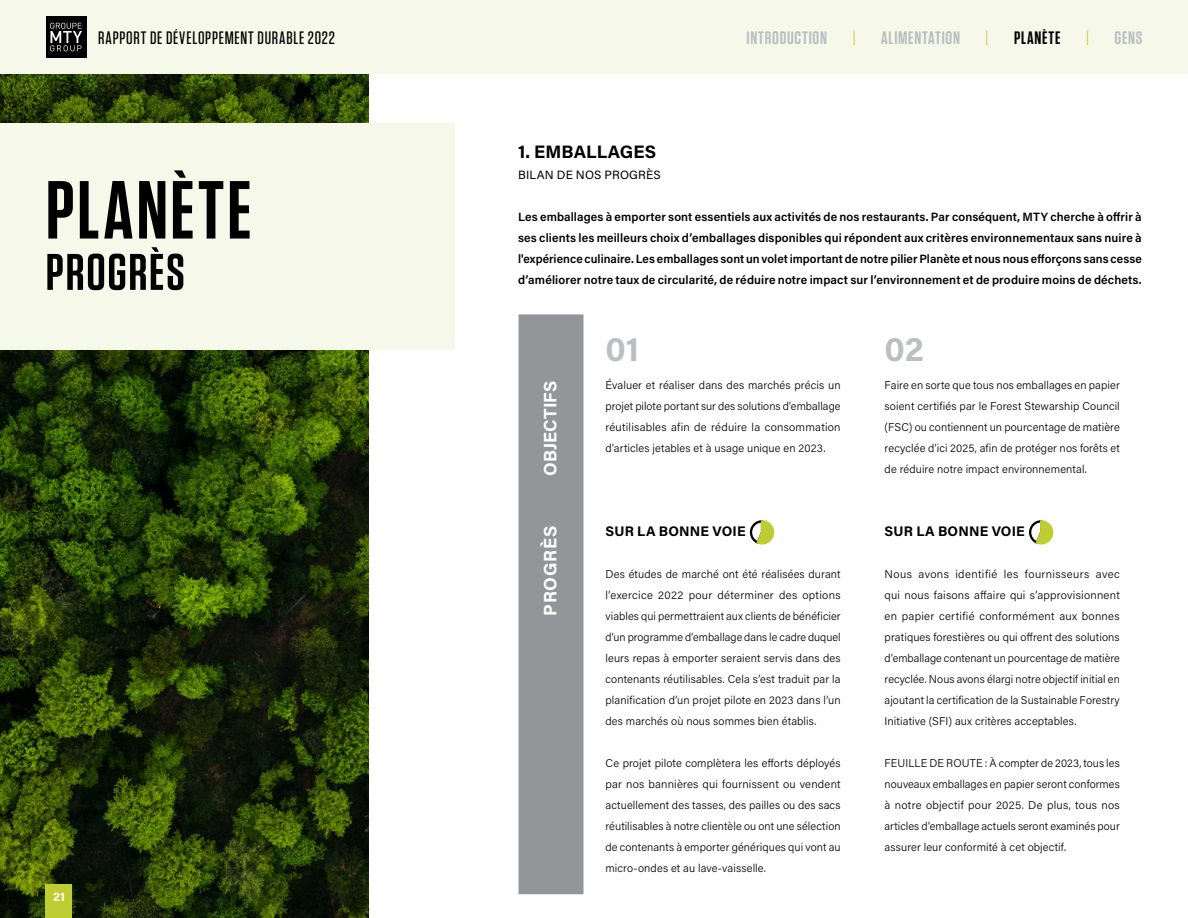
<style>
.page{position:relative;width:1188px;height:918px;background:#fff}
.page>*{position:absolute;margin:0;border:0;box-sizing:border-box;transform-origin:0 0}
.t1{font:600 82.05px "Tungsten";letter-spacing:.04em;color:#000}
.t2{font:600 51.3px "Tungsten";letter-spacing:.035em;color:#000}
.t3{font:700 33px "Acumin Pro";color:#bcbec0}
.t4{font:500 18px "Tungsten";letter-spacing:.045em;color:#000}
.t5{font:600 18px "Tungsten";letter-spacing:.04em;color:#bcbec0}
.t6{font:700 18px "Acumin Pro";color:#000}
.t7{font:700 18px "Acumin Pro";letter-spacing:.005em;color:#fff}
.t8{font:700 18px "Acumin Pro";letter-spacing:.045em;color:#fff}
.t9{font:600 18px "Tungsten";letter-spacing:.05em;color:#000}
.t10{font:18px "Tungsten";color:#becd31}
.t11{font:700 13.8px "Acumin Pro";letter-spacing:.015em;color:#000}
.t12{font:600 12px/21px "Acumin Pro";letter-spacing:.01em;color:#000;text-align:justify}
.t13{font:12px "Acumin Pro";letter-spacing:.015em;color:#000}
.t14{font:700 12px "Acumin Pro";color:#fff}
.t15{font:300 11.25px/21px "Acumin Pro";letter-spacing:.01em;color:#000;text-align:justify}
</style>
<div class="page">
<img style="left:0;top:74px;width:369px;height:844px">
<div style="left:0;top:124px;width:455px;height:226px;background:#f6f8e9"></div>
<div style="left:519px;top:314px;width:65px;height:580px;background:#939598"></div>
<svg style="left:749px;top:520px;width:26px;height:25px"></svg>
<svg style="left:1029px;top:520px;width:25px;height:25px"></svg>
<div style="left:46px;top:885px;width:26px;height:33px;background:#becd31"></div>
<div style="left:0;top:0;width:1188px;height:74px;background:#f6f8e9"></div>
<div style="left:46px;top:16px;width:40px;height:42px;background:#000"></div>
<svg style="left:50px;top:23px;width:32px;height:28px"></svg>
<h3 class="t4" style="left:98px;top:29px;width:238px">RAPPORT DE DÉVELOPPEMENT DURABLE 2022</h3>
<h3 class="t5" style="left:747px;top:29px;width:82px">INTRODUCTION</h3>
<h3 class="t10" style="left:852px;top:29px;width:6px">|</h3>
<h3 class="t5" style="left:881px;top:29px;width:80px">ALIMENTATION</h3>
<h3 class="t10" style="left:985px;top:29px;width:6px">|</h3>
<h3 class="t9" style="left:1014px;top:29px;width:48px">PLANÈTE</h3>
<h3 class="t10" style="left:1085px;top:29px;width:6px">|</h3>
<h3 class="t5" style="left:1115px;top:29px;width:29px">GENS</h3>
<h1 class="t1" style="left:46px;top:167px;width:207px">PLANÈTE</h1>
<h2 class="t2" style="left:46px;top:245px;width:140px">PROGRÈS</h2>
<p class="t14" style="left:53px;top:888px;width:13px">21</p>
<h3 class="t6" style="left:518px;top:139px;width:140px">1. EMBALLAGES</h3>
<p class="t13" style="left:518px;top:167px;width:144px">BILAN DE NOS PROGRÈS</p>
<p class="t12" style="left:518px;top:206px;width:625px">Les emballages à emporter sont essentiels aux activités de nos restaurants. Par conséquent, MTY cherche à offrir à ses clients les meilleurs choix d’emballages disponibles qui répondent aux critères environnementaux sans nuire à l'expérience culinaire. Les emballages sont un volet important de notre pilier Planète et nous nous efforçons sans cesse d’améliorer notre taux de circularité, de réduire notre impact sur l’environnement et de produire moins de déchets.</p>
<h3 class="t7" style="left:538px;top:476px;width:96px;rotate:-90deg">OBJECTIFS</h3>
<h3 class="t3" style="left:605px;top:326px;width:35px">01</h3>
<p class="t15" style="left:605px;top:374px;width:237px">Évaluer et réaliser dans des marchés précis un projet pilote portant sur des solutions d'emballage réutilisables afin de réduire la consommation d'articles jetables et à usage unique en 2023.</p>
<h3 class="t8" style="left:538px;top:616px;width:92px;rotate:-90deg">PROGRÈS</h3>
<p class="t11" style="left:605px;top:522px;width:142px">SUR LA BONNE VOIE</p>
<p class="t15" style="left:605px;top:563px;width:237px">Des études de marché ont été réalisées durant l’exercice 2022 pour déterminer des options viables qui permettraient aux clients de bénéficier d’un programme d’emballage dans le cadre duquel leurs repas à emporter seraient servis dans des contenants réutilisables. Cela s’est traduit par la planification d’un projet pilote en 2023 dans l’un des marchés où nous sommes bien établis.</p>
<p class="t15" style="left:605px;top:752px;width:237px">Ce projet pilote complètera les efforts déployés par nos bannières qui fournissent ou vendent actuellement des tasses, des pailles ou des sacs réutilisables à notre clientèle ou ont une sélection de contenants à emporter génériques qui vont au micro-ondes et au lave-vaisselle.</p>
<h3 class="t3" style="left:885px;top:326px;width:41px">02</h3>
<p class="t15" style="left:885px;top:374px;width:237px">Faire en sorte que tous nos emballages en papier soient certifiés par le Forest Stewarship Council (FSC) ou contiennent un pourcentage de matière recyclée d'ici 2025, afin de protéger nos forêts et de réduire notre impact environnemental.</p>
<p class="t11" style="left:885px;top:522px;width:142px">SUR LA BONNE VOIE</p>
<p class="t15" style="left:885px;top:563px;width:237px">Nous avons identifié les fournisseurs avec qui nous faisons affaire qui s’approvisionnent en papier certifié conformément aux bonnes pratiques forestières ou qui offrent des solutions d’emballage contenant un pourcentage de matière recyclée. Nous avons élargi notre objectif initial en ajoutant la certification de la Sustainable Forestry Initiative (SFI) aux critères acceptables.</p>
<p class="t15" style="left:885px;top:752px;width:237px">FEUILLE DE ROUTE : À compter de 2023, tous les nouveaux emballages en papier seront conformes à notre objectif pour 2025. De plus, tous nos articles d’emballage actuels seront examinés pour assurer leur conformité à cet objectif.</p>
</div>
